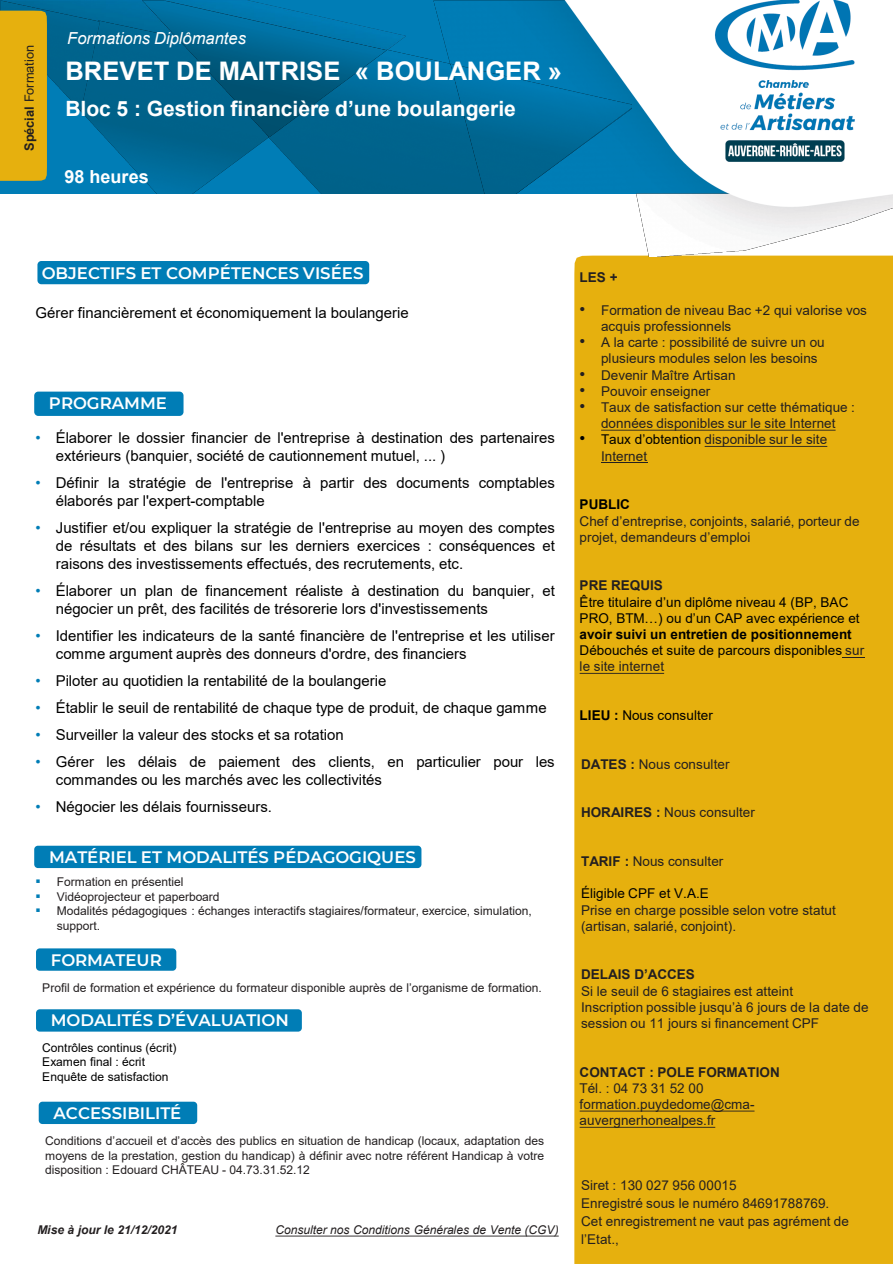
<style>
.page{position:relative;width:893px;height:1264px;background:#fff}
.page>*{position:absolute;margin:0;border:0;box-sizing:border-box;transform-origin:0 0}
.t1{font:700 25.5px "Arial";color:#fff}
.t2{font:700 21px "Arial";color:#fff}
.t3{font:700 18px "Arial";color:#fff}
.t4{font:600 16.5px "Montserrat";color:#fff}
.t5{font:italic 16.5px "Arial";color:#fff}
.t6{font:15px/18px "Arial";color:#000}
.t7{font:13.5px/16.2px "Arial";letter-spacing:.005em;color:#231f20}
.t8{font:13.5px/16.2px "Arial";letter-spacing:.005em;color:#000}
.t9{font:700 13.5px "Arial";color:#231f20}
.t10{font:700 13.5px "Arial";color:#000}
.t11{font:12.75px "Arial";letter-spacing:-.005em;color:#231f20}
.t12{font:12px/14.4px "Arial";letter-spacing:-.005em;color:#231f20}
.t13{font:12px "Arial";letter-spacing:-.005em;color:#000}
.t14{font:italic 12px "Arial";letter-spacing:-.005em;color:#231f20}
.t15{font:italic 700 12px "Arial";letter-spacing:-.005em;color:#231f20}
.s1{font-weight:700}
.s2{color:#007db6}
.s3{font-family:"Calibri";font-size:15px;color:#007db6}
.s4{font-size:16.5px}
.s5{font-size:16.5px;color:#000}
.s6{color:#000}
.s7{font-weight:700;color:#231f20}
.s8{color:#231f20}
</style>
<div class="page">
<div style="left:574px;top:255px;width:318px;height:1008px;background:#e6b00e"></div>
<div style="left:0;top:0;width:892px;height:193px;background:#007db6"></div>
<img style="left:99px;top:0;width:307px;height:49px">
<img style="left:80px;top:21px;width:189px;height:172px">
<img style="left:0;top:0;width:99px;height:110px">
<img style="left:269px;top:50px;width:164px;height:144px">
<img style="left:142px;top:0;width:244px;height:136px">
<div style="left:0;top:11px;width:47px;height:170px;background:#e6b00e"></div>
<img style="left:636px;top:209px;width:256px;height:48px">
<img style="left:433px;top:0;width:122px;height:194px">
<img style="left:450px;top:64px;width:105px;height:130px">
<div style="left:34px;top:391px;width:149px;height:25px;background:#007db6;border-radius:4px"></div>
<div style="left:34px;top:845px;width:387px;height:22px;background:#007db6;border-radius:4px"></div>
<div style="left:37px;top:261px;width:332px;height:23px;background:#007db6;border-radius:4px"></div>
<div style="left:36px;top:948px;width:140px;height:22px;background:#007db6;border-radius:4px"></div>
<img style="left:555px;top:0;width:337px;height:209px">
<div style="left:36px;top:1009px;width:266px;height:22px;background:#007db6;border-radius:4px"></div>
<div style="left:39px;top:1101px;width:158px;height:22px;background:#007db6;border-radius:4px"></div>
<svg style="left:601px;top:429px;width:234px;height:1px"></svg>
<svg style="left:704px;top:446px;width:123px;height:1px"></svg>
<hr style="left:601px;top:462px;width:46px;height:1px;background:#231f20">
<svg style="left:842px;top:656px;width:22px;height:1px"></svg>
<svg style="left:579px;top:672px;width:85px;height:1px"></svg>
<svg style="left:579px;top:1110px;width:175px;height:1px"></svg>
<svg style="left:579px;top:1126px;width:136px;height:1px"></svg>
<svg style="left:275px;top:1235px;width:283px;height:1px"></svg>
<p class="t11" style="left:21px;top:151px;width:107px;rotate:-90deg"><span class="s1">Spécial</span> Formation</p>
<p class="t5" style="left:67px;top:27px;width:180px">Formations Diplômantes</p>
<p class="t1" style="left:65px;top:53px;width:498px">BREVET DE MAITRISE « BOULANGER »</p>
<p class="t2" style="left:65px;top:93px;width:452px">Bloc 5 : Gestion financière d’une boulangerie</p>
<p class="t3" style="left:65px;top:164px;width:86px">98 heures</p>
<p class="t4" style="left:42px;top:262px;width:323px">OBJECTIFS ET COMPÉTENCES VISÉES</p>
<p class="t6" style="left:36px;top:303px;width:374px">Gérer financièrement et économiquement la boulangerie</p>
<p class="t4" style="left:49px;top:391px;width:120px">PROGRAMME</p>
<p class="t6" style="left:56px;top:428px;width:500px;text-indent:-20px"><span class="s2">•</span> Élaborer le dossier financier de l'entreprise à destination des partenaires extérieurs (banquier, société de cautionnement mutuel, ... )</p>
<p class="t6" style="left:56px;top:473px;width:500px;text-indent:-20px"><span class="s2">•</span> Définir la stratégie de l'entreprise à partir des documents comptables élaborés par l'expert-comptable</p>
<p class="t6" style="left:56px;top:518px;width:500px;text-align:justify;text-indent:-20px"><span class="s2">•</span> Justifier et/ou expliquer la stratégie de l'entreprise au moyen des comptes de résultats et des bilans sur les derniers exercices : conséquences et raisons des investissements effectués, des recrutements, etc.</p>
<p class="t6" style="left:56px;top:581px;width:500px;text-indent:-20px"><span class="s2">•</span> Élaborer un plan de financement réaliste à destination du banquier, et négocier un prêt, des facilités de trésorerie lors d'investissements</p>
<p class="t6" style="left:56px;top:626px;width:500px;text-indent:-20px"><span class="s2">•</span> Identifier les indicateurs de la santé financière de l'entreprise et les utiliser comme argument auprès des donneurs d'ordre, des financiers</p>
<p class="t6" style="left:36px;top:671px;width:352px"><span class="s2">•</span> Piloter au quotidien la rentabilité de la boulangerie</p>
<p class="t6" style="left:36px;top:698px;width:512px"><span class="s2">•</span> Établir le seuil de rentabilité de chaque type de produit, de chaque gamme</p>
<p class="t6" style="left:36px;top:725px;width:309px"><span class="s2">•</span> Surveiller la valeur des stocks et sa rotation</p>
<p class="t6" style="left:56px;top:752px;width:500px;text-indent:-20px"><span class="s2">•</span> Gérer les délais de paiement des clients, en particulier pour les commandes ou les marchés avec les collectivités</p>
<p class="t6" style="left:36px;top:797px;width:238px"><span class="s2">•</span> Négocier les délais fournisseurs.</p>
<p class="t4" style="left:49px;top:845px;width:368px">MATÉRIEL ET MODALITÉS PÉDAGOGIQUES</p>
<p class="t12" style="left:36px;top:874px;width:149px"><span class="s3">▪</span> Formation en présentiel</p>
<p class="t12" style="left:36px;top:889px;width:185px"><span class="s3">▪</span> Vidéoprojecteur et paperboard</p>
<p class="t12" style="left:57px;top:903px;width:476px;text-indent:-21px"><span class="s3">▪</span> Modalités pédagogiques : échanges interactifs stagiaires/formateur, exercice, simulation, support.</p>
<p class="t4" style="left:51px;top:947px;width:113px">FORMATEUR</p>
<p class="t12" style="left:42px;top:980px;width:501px">Profil de formation et expérience du formateur disponible auprès de l’organisme de formation.</p>
<p class="t4" style="left:51px;top:1008px;width:239px">MODALITÉS D’ÉVALUATION</p>
<p class="t13" style="left:42px;top:1039px;width:136px">Contrôles continus (écrit)</p>
<p class="t13" style="left:42px;top:1053px;width:104px">Examen final : écrit</p>
<p class="t13" style="left:42px;top:1067px;width:128px">Enquête de satisfaction</p>
<p class="t4" style="left:54px;top:1100px;width:129px">ACCESSIBILITÉ</p>
<p class="t12" style="left:45px;top:1133px;width:500px;text-align:justify">Conditions d’accueil et d’accès des publics en situation de handicap (locaux, adaptation des moyens de la prestation, gestion du handicap) à définir avec notre référent Handicap à votre disposition : Edouard CHÂTEAU - 04.73.31.52.12</p>
<p class="t15" style="left:37px;top:1221px;width:142px">Mise à jour le 21/12/2021</p>
<p class="t14" style="left:275px;top:1221px;width:285px">Consulter nos Conditions Générales de Vente (CGV)</p>
<p class="t9" style="left:579px;top:268px;width:39px">LES +</p>
<p class="t7" style="left:601px;top:302px;width:267px;text-indent:-21px"><span class="s4">•</span> Formation de niveau Bac +2 qui valorise vos acquis professionnels</p>
<p class="t7" style="left:601px;top:334px;width:225px;text-indent:-21px"><span class="s4">•</span> A la carte : possibilité de suivre un ou plusieurs modules selon les besoins</p>
<p class="t7" style="left:579px;top:366px;width:157px"><span class="s4">•</span> Devenir Maître Artisan</p>
<p class="t7" style="left:579px;top:383px;width:132px"><span class="s4">•</span> Pouvoir enseigner</p>
<p class="t7" style="left:579px;top:399px;width:277px;text-align:center"><span class="s4">•</span> Taux de satisfaction sur cette thématique : données disponibles sur le site Internet</p>
<p class="t7" style="left:601px;top:431px;width:228px;text-indent:-21px"><span class="s5">•</span> <span class="s6">Taux d’obtention</span> disponible sur le site<br>Internet</p>
<p class="t10" style="left:579px;top:495px;width:52px">PUBLIC</p>
<p class="t7" style="left:579px;top:512px;width:281px">Chef d’entreprise, conjoints, salarié, porteur de projet, demandeurs d’emploi</p>
<p class="t8" style="left:579px;top:577px;width:281px"><span class="s7">PRE REQUIS<br></span>Être titulaire d’un diplôme niveau 4 (BP, BAC PRO, BTM…) ou d’un CAP avec expérience et <span class="s1">avoir suivi un entretien de positionnement</span></p>
<p class="t8" style="left:579px;top:642px;width:286px">Débouchés et suite de parcours disponibles <span class="s8">sur le site internet</span></p>
<p class="t8" style="left:579px;top:707px;width:135px"><span class="s1">LIEU :</span> Nous consulter</p>
<p class="t7" style="left:581px;top:755px;width:150px"><span class="s1">DATES :</span> Nous consulter</p>
<p class="t7" style="left:581px;top:804px;width:175px"><span class="s1">HORAIRES :</span> Nous consulter</p>
<p class="t7" style="left:581px;top:852px;width:144px"><span class="s1">TARIF :</span> Nous consulter</p>
<p class="t8" style="left:581px;top:885px;width:129px">Éligible CPF et V.A.E</p>
<p class="t7" style="left:581px;top:901px;width:256px">Prise en charge possible selon votre statut (artisan, salarié, conjoint).</p>
<p class="t9" style="left:581px;top:965px;width:115px">DELAIS D’ACCES</p>
<p class="t7" style="left:581px;top:982px;width:213px">Si le seuil de 6 stagiaires est atteint</p>
<p class="t7" style="left:581px;top:998px;width:289px">Inscription possible jusqu’à 6 jours de la date de session ou 11 jours si financement CPF</p>
<p class="t9" style="left:579px;top:1062px;width:202px">CONTACT : POLE FORMATION</p>
<p class="t7" style="left:579px;top:1079px;width:125px">Tél. : 04 73 31 52 00</p>
<p class="t7" style="left:579px;top:1095px;width:176px">formation.puydedome@cma&shy;auvergnerhonealpes.fr</p>
<p class="t7" style="left:581px;top:1177px;width:157px">Siret : 130 027 956 00015</p>
<p class="t7" style="left:581px;top:1194px;width:269px;line-height:17.9px">Enregistré sous le numéro 84691788769.<br>Cet enregistrement ne vaut pas agrément de l’Etat.,</p>
</div>
